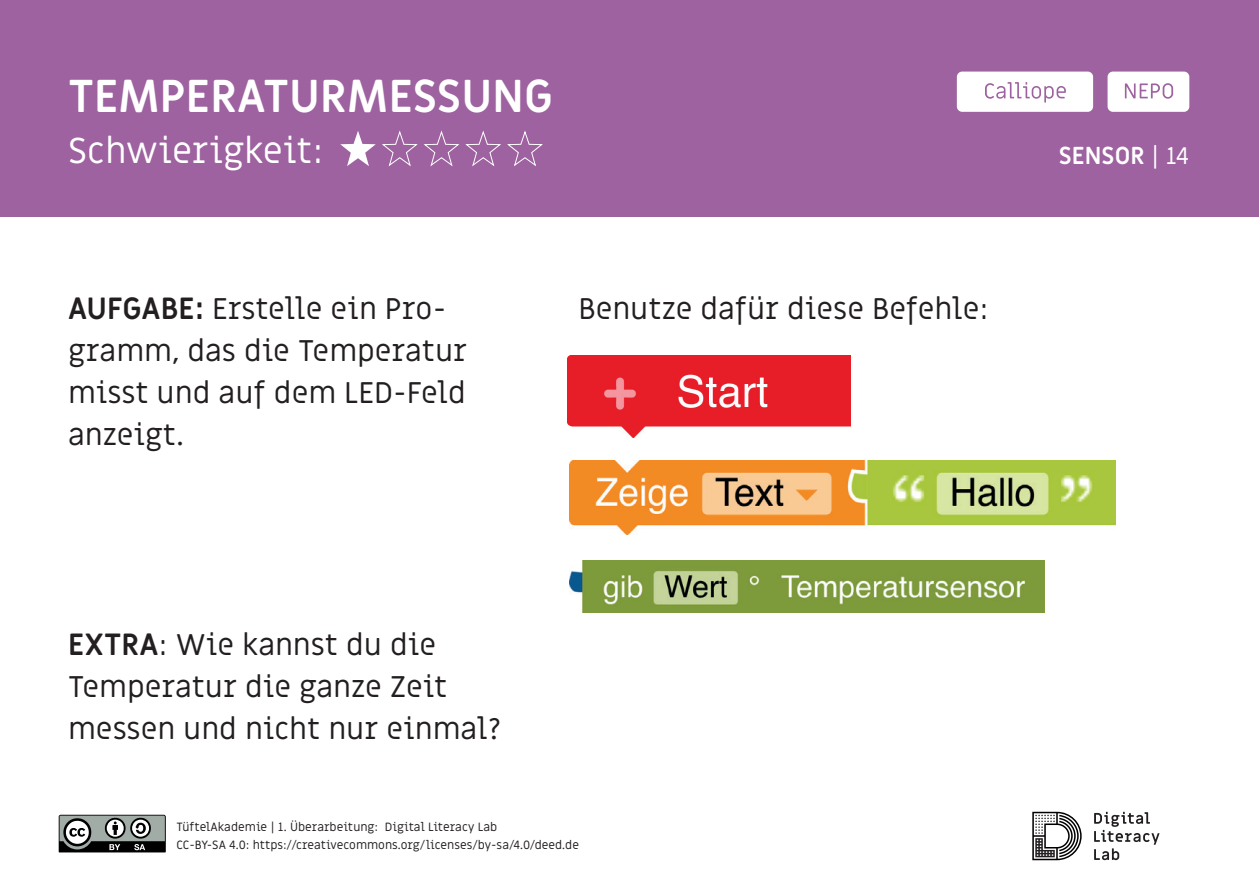
<style>
.page{position:relative;width:1259px;height:893px;background:#fff}
.page>*{position:absolute;margin:0;border:0;box-sizing:border-box;transform-origin:0 0}
.t1{font:700 45px "Miriam Libre";color:#fff}
.t2{font:36px "Miriam Libre";color:#fff}
.t3{font:30px/42px "Miriam Libre";color:#231f20}
.t4{font:700 24px "Miriam Libre";color:#fff}
.t5{font:12px/18px "Miriam Libre";color:#231f20}
.s1{font-weight:400}
.s2{font-weight:700}
</style>
<div class="page">
<div style="left:0;top:0;width:1259px;height:217px;background:#9d629f"></div>
<svg style="left:1107px;top:72px;width:82px;height:40px;background:#f5f0f6"></svg>
<svg style="left:957px;top:72px;width:136px;height:40px;background:#f7f3f7"></svg>
<svg style="left:1032px;top:812px;width:49px;height:48px"></svg>
<svg style="left:1094px;top:812px;width:65px;height:48px"></svg>
<svg style="left:59px;top:815px;width:107px;height:37px;background:#707472"></svg>
<img style="left:567px;top:355px;width:283px;height:83px">
<img style="left:570px;top:460px;width:546px;height:75px">
<svg style="left:340px;top:131px;width:203px;height:36px"></svg>
<img style="left:570px;top:560px;width:474px;height:52px">
<h1 class="t1" style="left:68px;top:68px;width:486px">TEMPERATURMESSUNG</h1>
<p class="t2" style="left:68px;top:129px;width:257px">Schwierigkeit:</p>
<p class="t4" style="left:1058px;top:140px;width:132px">SENSOR <span class="s1">| 14</span></p>
<p class="t3" style="left:68px;top:289px;width:400px"><span class="s2">AUFGABE:</span> Erstelle ein Pro&shy;gramm, das die Temperatur misst und auf dem LED-Feld anzeigt.</p>
<p class="t3" style="left:68px;top:625px;width:435px"><span class="s2">EXTRA</span>: Wie kannst du die<br>Temperatur die ganze Zeit messen und nicht nur einmal?</p>
<p class="t3" style="left:578px;top:289px;width:412px">Benutze dafür diese Befehle:</p>
<p class="t5" style="left:176px;top:818px;width:404px">TüftelAkademie | 1. Überarbeitung: Digital Literacy Lab<br>CC-BY-SA 4.0: https://creativecommons.org/licenses/by-sa/4.0/deed.de</p>
</div>
